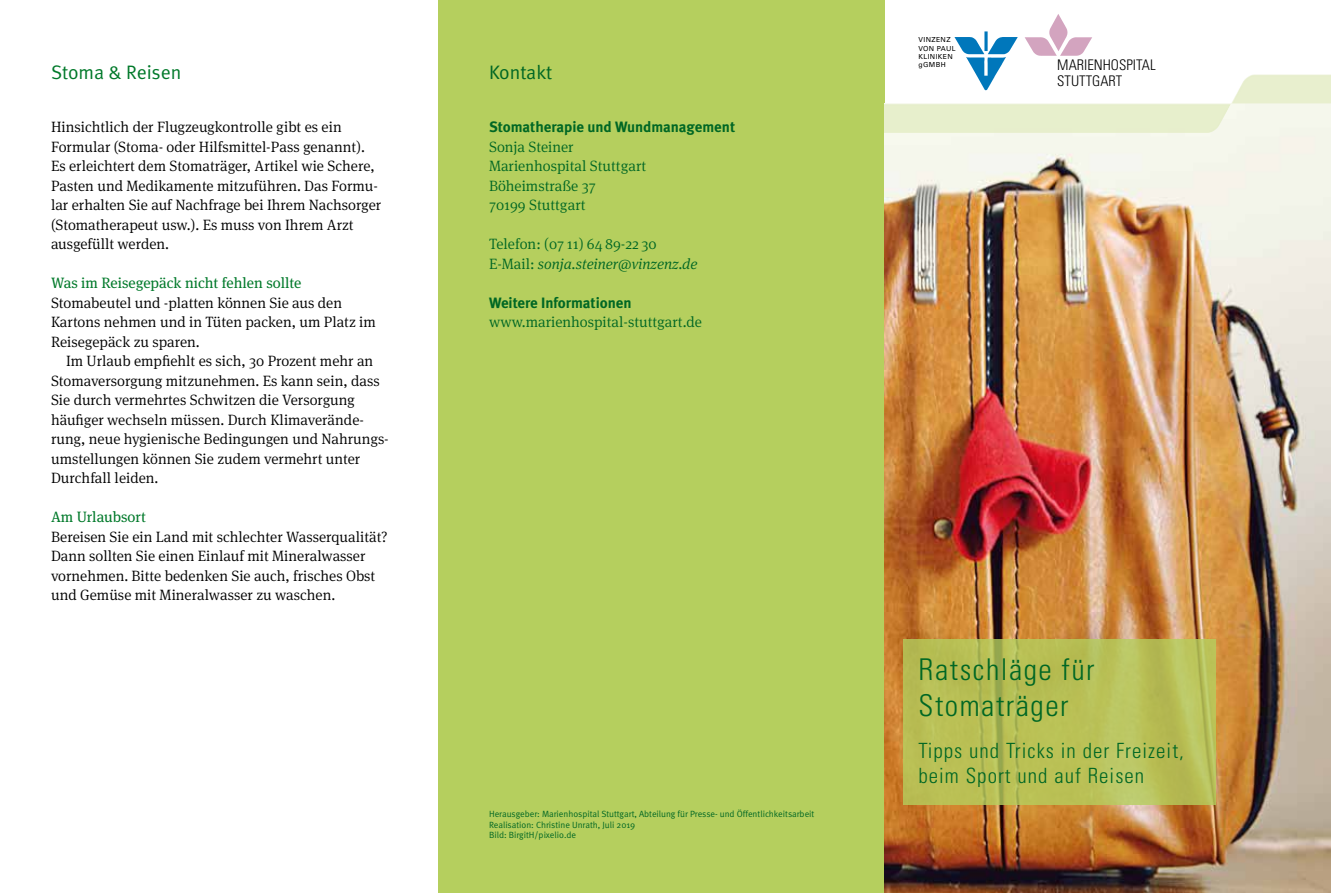
<style>
.page{position:relative;width:1331px;height:893px;background:#fff}
.page>*{position:absolute;margin:0;border:0;box-sizing:border-box;transform-origin:0 0}
.t1{font:300 condensed 30px/36px "Univers";letter-spacing:.05em;color:#006724}
.t2{font:300 condensed 21px/25.2px "Univers";letter-spacing:.05em;color:#006724}
.t3{font:19.5px "Meta Normal";color:#00792a}
.t4{font:19.5px "Meta Normal";color:#006724}
.t5{font:300 15px/19.5px "Meta Serif OT";color:#000}
.t6{font:300 15px/19.5px "Meta Serif OT";color:#006724}
.t7{font:700 15px "Meta";color:#006724}
.t8{font:15px "Meta Serif OT";color:#00792a}
.t9{font:300 condensed 14.7px/15.6px "Univers";color:#000}
.t10{font:9px/10.8px "Meta Normal";color:#006724}
.t11{font:6.9px/8.2px "Univers";letter-spacing:.05em;color:#000}
.s1{font-style:italic}
</style>
<div class="page">
<div style="left:438px;top:0;width:447px;height:893px;background:#b5cf5e"></div>
<img style="left:884px;top:104px;width:447px;height:789px">
<svg style="left:904px;top:638px;width:312px;height:166px;background:#b7be57"></svg>
<img style="left:1233px;top:74px;width:98px;height:27px">
<img style="left:1025px;top:14px;width:67px;height:42px">
<img style="left:954px;top:31px;width:64px;height:23px">
<h3 class="t3" style="left:51px;top:61px;width:132px">Stoma &amp; Reisen</h3>
<p class="t5" style="left:51px;top:117px;width:332px">Hinsichtlich der Flugzeugkontrolle gibt es ein Formular (Stoma- oder Hilfsmittel-Pass genannt).<br>Es erleichtert dem Stomaträger, Artikel wie Schere, Pasten und Medikamente mitzuführen. Das Formu&shy;lar erhalten Sie auf Nachfrage bei Ihrem Nachsorger (Stomatherapeut usw.). Es muss von Ihrem Arzt ausgefüllt werden.</p>
<p class="t8" style="left:51px;top:273px;width:252px">Was im Reisegepäck nicht fehlen sollte</p>
<p class="t5" style="left:51px;top:293px;width:326px">Stomabeutel und -platten können Sie aus den<br>Kartons nehmen und in Tüten packen, um Platz im<br>Reisegepäck zu sparen.</p>
<p class="t5" style="left:51px;top:351px;width:339px;text-indent:15px">Im Urlaub empfiehlt es sich, 30 Prozent mehr an Stomaversorgung mitzunehmen. Es kann sein, dass Sie durch vermehrtes Schwitzen die Versorgung häufiger wechseln müssen. Durch Klimaverände&shy;rung, neue hygienische Bedingungen und Nahrungs&shy;umstellungen können Sie zudem vermehrt unter Durchfall leiden.</p>
<p class="t8" style="left:51px;top:507px;width:96px">Am Urlaubsort</p>
<p class="t5" style="left:51px;top:527px;width:338px">Bereisen Sie ein Land mit schlechter Wasserqualität?<br>Dann sollten Sie einen Einlauf mit Mineralwasser vornehmen. Bitte bedenken Sie auch, frisches Obst und Gemüse mit Mineralwasser zu waschen.</p>
<h3 class="t4" style="left:489px;top:61px;width:65px">Kontakt</h3>
<p class="t7" style="left:489px;top:118px;width:248px">Stomatherapie und Wundmanagement</p>
<p class="t6" style="left:489px;top:137px;width:159px">Sonja Steiner<br>Marienhospital Stuttgart<br>Böheimstraße 37<br>70199 Stuttgart</p>
<p class="t6" style="left:489px;top:234px;width:210px">Telefon: (07 11) 64 89-22 30<br>E-Mail: <span class="s1">sonja.steiner@vinzenz.de</span></p>
<p class="t7" style="left:489px;top:293px;width:144px">Weitere Informationen</p>
<p class="t6" style="left:489px;top:312px;width:215px">www.marienhospital-stuttgart.de</p>
<p class="t10" style="left:489px;top:808px;width:327px">Herausgeber: Marienhospital Stuttgart, Abteilung für Presse- und Öffentlichkeitsarbeit<br>Realisation: Christine Unrath, Juli 2019<br>Bild: BirgitH/pixelio.de</p>
<p class="t11" style="left:918px;top:36px;width:39px">VINZENZ<br>VON PAUL<br>KLINIKEN gGMBH</p>
<p class="t9" style="left:1057px;top:57px;width:100px">MARIENHOSPITAL<br>STUTTGART</p>
<h1 class="t1" style="left:918px;top:652px;width:178px">Ratschläge für<br>Stomaträger</h1>
<h2 class="t2" style="left:918px;top:738px;width:267px">Tipps und Tricks in der Freizeit, beim Sport und auf Reisen</h2>
</div>
